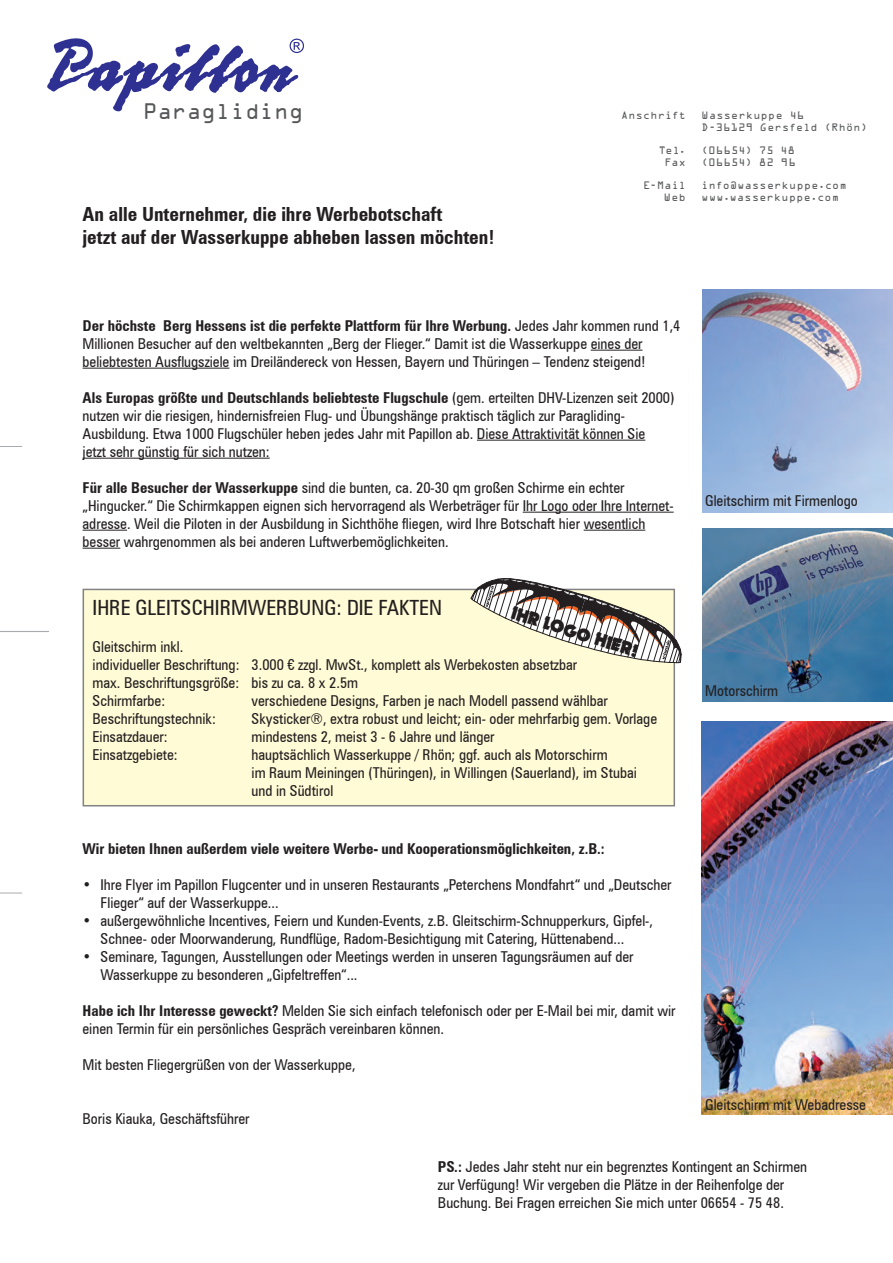
<style>
.page{position:relative;width:893px;height:1263px;background:#fff}
.page>*{position:absolute;margin:0;border:0;box-sizing:border-box;transform-origin:0 0}
.t1{font:condensed 21px "Zurich BT";color:#231f20}
.t2{font:20.25px "OCRA Std";color:#57585a}
.t3{font:700 condensed 19.5px/23.4px "Zurich BT";color:#231f20}
.t4{font:17.55px "November";color:#231f20}
.t5{font:condensed 15px/18px "Zurich BT";color:#231f20}
.t6{font:700 condensed 15px "Zurich BT";color:#231f20}
.t7{font:9.75px/11.7px "OCRA Std";letter-spacing:.04em;color:#57585a}
.t8{font:9.75px "OCRA Std";letter-spacing:.06em;color:#57585a}
.s1{font-weight:700}
</style>
<div class="page">
<hr style="left:0;top:631px;width:49px;height:1px;background:#aaabaf">
<svg style="left:0;top:446px;width:22px;height:1px"></svg>
<svg style="left:0;top:893px;width:22px;height:1px"></svg>
<svg style="left:47px;top:38px;width:257px;height:73px"></svg>
<hr style="left:591px;top:350px;width:51px;height:1px;background:#231f20">
<hr style="left:83px;top:368px;width:146px;height:1px;background:#231f20">
<hr style="left:477px;top:440px;width:168px;height:1px;background:#231f20">
<hr style="left:83px;top:458px;width:187px;height:1px;background:#231f20">
<hr style="left:523px;top:512px;width:151px;height:1px;background:#231f20">
<hr style="left:83px;top:530px;width:44px;height:1px;background:#231f20">
<hr style="left:584px;top:530px;width:61px;height:1px;background:#231f20">
<hr style="left:83px;top:548px;width:37px;height:1px;background:#231f20">
<img style="left:702px;top:528px;width:191px;height:173px">
<img style="left:702px;top:289px;width:191px;height:223px">
<img style="left:702px;top:721px;width:191px;height:393px">
<div style="left:83px;top:589px;width:591px;height:217px;background:#fffbd6"></div>
<div style="left:83px;top:589px;width:592px;height:217px;border:2px solid #808285"></div>
<svg style="left:471px;top:578px;width:210px;height:85px"></svg>
<h2 class="t2" style="left:143px;top:102px;width:162px">Paragliding</h2>
<h3 class="t3" style="left:83px;top:202px;width:414px">An alle Unternehmer, die ihre Werbebotschaft<br>jetzt auf der Wasserkuppe abheben lassen möchten!</h3>
<p class="t7" style="left:621px;top:110px;width:66px">Anschrift</p>
<p class="t7" style="left:702px;top:110px;width:167px">Wasserkuppe 46<br>D-36129 Gersfeld (Rhön)</p>
<p class="t7" style="left:659px;top:146px;width:28px">Tel.</p>
<p class="t7" style="left:702px;top:146px;width:95px">(06654) 75 48</p>
<p class="t7" style="left:665px;top:157px;width:22px">Fax</p>
<p class="t8" style="left:702px;top:158px;width:96px">(06654) 82 96</p>
<p class="t7" style="left:643px;top:181px;width:44px">E-Mail</p>
<p class="t7" style="left:702px;top:181px;width:147px">info@wasserkuppe.com</p>
<p class="t7" style="left:664px;top:192px;width:24px">Web</p>
<p class="t7" style="left:702px;top:192px;width:139px">www.wasserkuppe.com</p>
<p class="t5" style="left:83px;top:316px;width:599px"><span class="s1">Der höchste Berg Hessens ist die perfekte Plattform für Ihre Werbung.</span> Jedes Jahr kommen rund 1,4<br>Millionen Besucher auf den weltbekannten „Berg der Flieger.“ Damit ist die Wasserkuppe eines der beliebtesten Ausflugsziele im Dreiländereck von Hessen, Bayern und Thüringen – Tendenz steigend!</p>
<p class="t5" style="left:83px;top:388px;width:593px"><span class="s1">Als Europas größte und Deutschlands beliebteste Flugschule</span> (gem. erteilten DHV-Lizenzen seit 2000) nutzen wir die riesigen, hindernisfreien Flug- und Übungshänge praktisch täglich zur Paragliding-Ausbildung. Etwa 1000 Flugschüler heben jedes Jahr mit Papillon ab. Diese Attraktivität können Sie<br>jetzt sehr günstig für sich nutzen:</p>
<p class="t5" style="left:83px;top:478px;width:593px"><span class="s1">Für alle Besucher der Wasserkuppe</span> sind die bunten, ca. 20-30 qm großen Schirme ein echter „Hingucker.“ Die Schirmkappen eignen sich hervorragend als Werbeträger für Ihr Logo oder Ihre Internet&shy;adresse. Weil die Piloten in der Ausbildung in Sichthöhe fliegen, wird Ihre Botschaft hier wesentlich besser wahrgenommen als bei anderen Luftwerbemöglichkeiten.</p>
<h1 class="t1" style="left:93px;top:594px;width:351px">IHRE GLEITSCHIRMWERBUNG: DIE FAKTEN</h1>
<p class="t5" style="left:93px;top:638px;width:486px">Gleitschirm inkl.<br>individueller Beschriftung: 3.000 € zzgl. MwSt., komplett als Werbekosten absetzbar max. Beschriftungsgröße: bis zu ca. 8 x 2.5m<br>Schirmfarbe:</p>
<p class="t4" style="left:515px;top:603px;width:133px;rotate:17deg">IHR LOGO HIER!</p>
<p class="t5" style="left:252px;top:692px;width:358px">verschiedene Designs, Farben je nach Modell passend wählbar</p>
<p class="t5" style="left:93px;top:710px;width:125px">Beschriftungstechnik:</p>
<p class="t5" style="left:252px;top:710px;width:407px">Skysticker®, extra robust und leicht; ein- oder mehrfarbig gem. Vorlage</p>
<p class="t5" style="left:93px;top:728px;width:77px">Einsatzdauer:</p>
<p class="t5" style="left:252px;top:728px;width:245px">mindestens 2, meist 3 - 6 Jahre und länger</p>
<p class="t5" style="left:93px;top:746px;width:87px">Einsatzgebiete:</p>
<p class="t5" style="left:252px;top:746px;width:387px">hauptsächlich Wasserkuppe / Rhön; ggf. auch als Motorschirm<br>im Raum Meiningen (Thüringen), in Willingen (Sauerland), im Stubai und in Südtirol</p>
<p class="t6" style="left:83px;top:840px;width:524px">Wir bieten Ihnen außerdem viele weitere Werbe- und Kooperationsmöglichkeiten, z.B.:</p>
<p class="t5" style="left:101px;top:876px;width:573px;text-indent:-18px">• Ihre Flyer im Papillon Flugcenter und in unseren Restaurants „Peterchens Mondfahrt“ und „Deutscher<br>Flieger“ auf der Wasserkuppe...</p>
<p class="t5" style="left:101px;top:912px;width:554px;text-indent:-18px">• außergewöhnliche Incentives, Feiern und Kunden-Events, z.B. Gleitschirm-Schnupperkurs, Gipfel-,<br>Schnee- oder Moorwanderung, Rundflüge, Radom-Besichtigung mit Catering, Hüttenabend...</p>
<p class="t5" style="left:101px;top:948px;width:534px;text-indent:-18px">• Seminare, Tagungen, Ausstellungen oder Meetings werden in unseren Tagungsräumen auf der<br>Wasserkuppe zu besonderen „Gipfeltreffen“...</p>
<p class="t5" style="left:83px;top:1002px;width:594px"><span class="s1">Habe ich Ihr Interesse geweckt?</span> Melden Sie sich einfach telefonisch oder per E-Mail bei mir, damit wir einen Termin für ein persönliches Gespräch vereinbaren können.</p>
<p class="t5" style="left:83px;top:1056px;width:275px">Mit besten Fliegergrüßen von der Wasserkuppe,</p>
<p class="t5" style="left:83px;top:1110px;width:169px">Boris Kiauka, Geschäftsführer</p>
<p class="t5" style="left:705px;top:492px;width:154px">Gleitschirm mit Firmenlogo</p>
<p class="t5" style="left:705px;top:682px;width:75px">Motorschirm</p>
<p class="t5" style="left:705px;top:1095px;width:162px">Gleitschirm mit Webadresse</p>
<p class="t5" style="left:438px;top:1157px;width:371px"><span class="s1">PS.:</span> Jedes Jahr steht nur ein begrenztes Kontingent an Schirmen zur Verfügung! Wir vergeben die Plätze in der Reihenfolge der<br>Buchung. Bei Fragen erreichen Sie mich unter 06654 - 75 48.</p>
</div>
